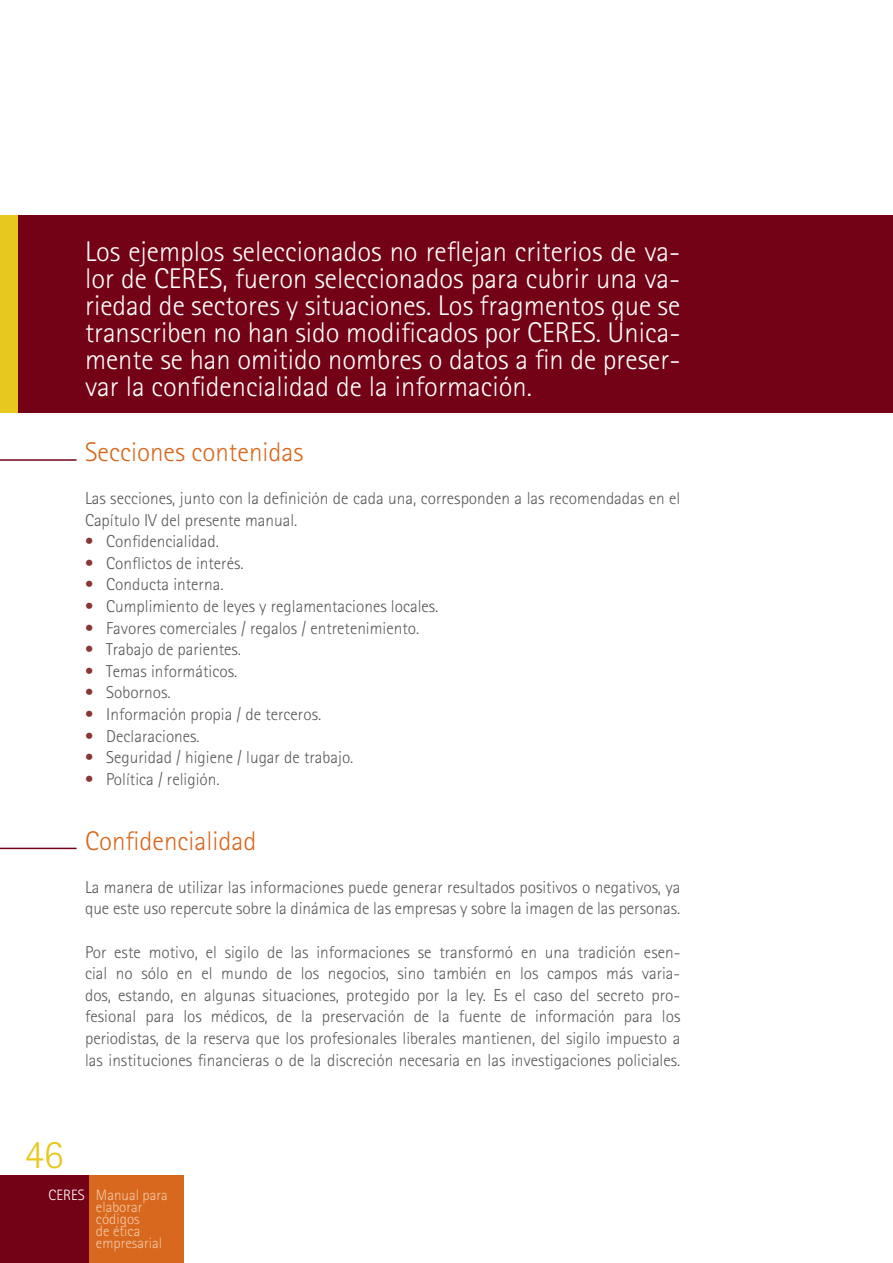
<style>
.page{position:relative;width:893px;height:1263px;background:#fff}
.page>*{position:absolute;margin:0;border:0;box-sizing:border-box;transform-origin:0 0}
.t1{font:300 40.5px "Rotis Sans Serif";color:#e7c81e}
.t2{font:300 28.5px/27px "Rotis Sans Serif";color:#fff;text-align:justify}
.t3{font:300 27px "Rotis Sans Serif";color:#d8681d}
.t4{font:300 17.25px/21.6px "Rotis Sans Serif";color:#58595b}
.t5{font:300 15px/12px "Rotis Sans Serif";color:#f2c9a9}
.t6{font:300 15px "Rotis Sans Serif";color:#fff}
.s1{color:#8a3634}
</style>
<div class="page">
<div style="left:88px;top:1175px;width:96px;height:88px;background:#d8681d"></div>
<div style="left:0;top:1175px;width:88px;height:88px;background:#740216"></div>
<div style="left:0;top:215px;width:893px;height:197px;background:#740216"></div>
<div style="left:0;top:215px;width:17px;height:197px;background:#e7c81e"></div>
<hr style="left:0;top:459px;width:77px;height:2px;background:#740216">
<hr style="left:0;top:848px;width:77px;height:1px;background:#740216">
<p class="t2" style="left:85px;top:238px;width:597px">Los ejemplos seleccionados no reflejan criterios de va&shy;lor de CERES, fueron seleccionados para cubrir una va&shy;riedad de sectores y situaciones. Los fragmentos que se transcriben no han sido modificados por CERES. Única&shy;mente se han omitido nombres o datos a fin de preser&shy;var la confidencialidad de la información.</p>
<h3 class="t3" style="left:85px;top:436px;width:220px">Secciones contenidas</h3>
<p class="t4" style="left:85px;top:487px;width:597px">Las secciones, junto con la definición de cada una, corresponden a las recomendadas en el<br>Capítulo IV del presente manual.</p>
<p class="t4" style="left:85px;top:530px;width:135px"><span class="s1">•</span> Confidencialidad.</p>
<p class="t4" style="left:85px;top:552px;width:160px"><span class="s1">•</span> Conflictos de interés.</p>
<p class="t4" style="left:85px;top:574px;width:140px"><span class="s1">•</span> Conducta interna.</p>
<p class="t4" style="left:85px;top:595px;width:355px"><span class="s1">•</span> Cumplimiento de leyes y reglamentaciones locales.</p>
<p class="t4" style="left:85px;top:617px;width:336px"><span class="s1">•</span> Favores comerciales / regalos / entretenimiento.</p>
<p class="t4" style="left:85px;top:638px;width:158px"><span class="s1">•</span> Trabajo de parientes.</p>
<p class="t4" style="left:85px;top:660px;width:154px"><span class="s1">•</span> Temas informáticos.</p>
<p class="t4" style="left:85px;top:682px;width:87px"><span class="s1">•</span> Sobornos.</p>
<p class="t4" style="left:85px;top:703px;width:238px"><span class="s1">•</span> Información propia / de terceros.</p>
<p class="t4" style="left:85px;top:725px;width:116px"><span class="s1">•</span> Declaraciones.</p>
<p class="t4" style="left:85px;top:746px;width:270px"><span class="s1">•</span> Seguridad / higiene / lugar de trabajo.</p>
<p class="t4" style="left:85px;top:768px;width:136px"><span class="s1">•</span> Política / religión.</p>
<h3 class="t3" style="left:85px;top:825px;width:173px">Confidencialidad</h3>
<p class="t4" style="left:85px;top:876px;width:597px">La manera de utilizar las informaciones puede generar resultados positivos o negativos, ya que este uso repercute sobre la dinámica de las empresas y sobre la imagen de las personas.</p>
<p class="t4" style="left:85px;top:941px;width:597px;text-align:justify">Por este motivo, el sigilo de las informaciones se transformó en una tradición esen&shy;cial no sólo en el mundo de los negocios, sino también en los campos más varia&shy;dos, estando, en algunas situaciones, protegido por la ley. Es el caso del secreto pro&shy;fesional para los médicos, de la preservación de la fuente de información para los periodistas, de la reserva que los profesionales liberales mantienen, del sigilo impuesto a las instituciones financieras o de la discreción necesaria en las investigaciones policiales.</p>
<h1 class="t1" style="left:24px;top:1131px;width:40px">46</h1>
<p class="t6" style="left:49px;top:1186px;width:38px">CERES</p>
<p class="t5" style="left:96px;top:1189px;width:73px">Manual para elaborar códigos<br>de ética empresarial</p>
</div>
